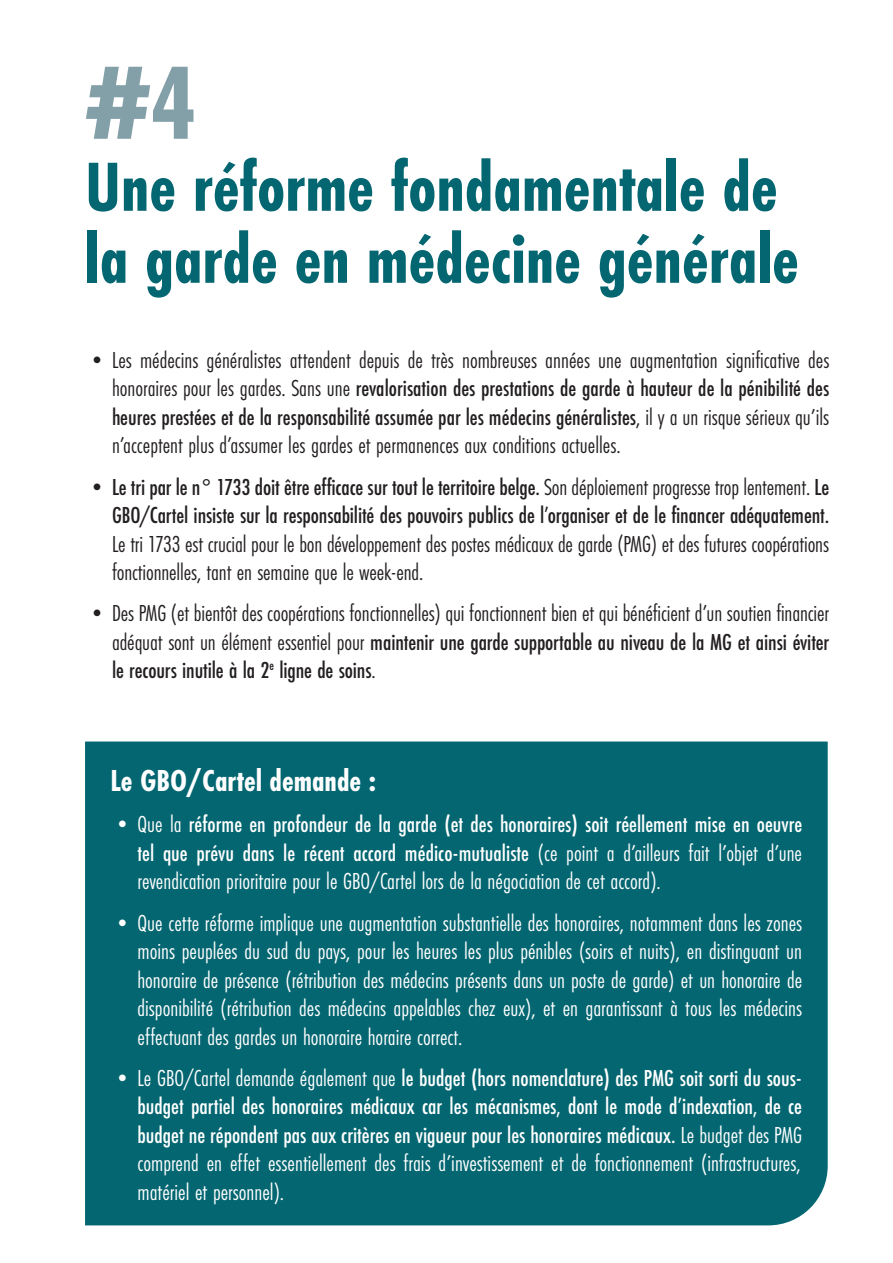
<style>
.page{position:relative;width:893px;height:1263px;background:#fff}
.page>*{position:absolute;margin:0;border:0;box-sizing:border-box;transform-origin:0 0}
.t1{font:700 108px "Futura PT Cond";color:#83a0a9}
.t2{font:700 72px/72px "Futura PT Cond";color:#046671}
.t3{font:700 31.5px "Futura PT Cond";color:#fff}
.t4{font:24px/28.5px "Futura PT Cond";letter-spacing:-.005em;color:#231f20;text-align:justify}
.t5{font:500 24px/28.5px "Futura PT Cond";color:#fff;text-align:justify}
.t6{font:24px/28.5px "Futura PT Cond";color:#fff;text-align:justify}
.s1{font-weight:500}
.s2{font-weight:400}
</style>
<div class="page">
<div style="left:85px;top:741px;width:743px;height:484px;background:#046671"></div>
<p class="t1" style="left:85px;top:40px;width:113px">#4</p>
<p class="t2" style="left:85px;top:151px;width:715px">Une réforme fondamentale de la garde en médecine générale</p>
<p class="t4" style="left:112px;top:346px;width:719px;text-indent:-27px">•Les médecins généralistes attendent depuis de très nombreuses années une augmentation significative des honoraires pour les gardes. Sans une <span class="s1">revalorisation des prestations de garde à hauteur de la pénibilité des heures prestées et de la responsabilité assumée par les médecins généralistes</span>, il y a un risque sérieux qu’ils n’acceptent plus d’assumer les gardes et permanences aux conditions actuelles.</p>
<p class="t4" style="left:112px;top:472px;width:719px;text-indent:-27px"><span class="s1">•Le tri par le n° 1733 doit être efficace sur tout le territoire belge.</span> Son déploiement progresse trop lentement. <span class="s1">Le GBO/Cartel insiste sur la responsabilité des pouvoirs publics de l’organiser et de le financer adéquatement.<br></span>Le tri 1733 est crucial pour le bon développement des postes médicaux de garde (PMG) et des futures coopérations fonctionnelles, tant en semaine que le week-end.</p>
<p class="t4" style="left:112px;top:599px;width:719px;text-indent:-27px">•Des PMG (et bientôt des coopérations fonctionnelles) qui fonctionnent bien et qui bénéficient d’un soutien financier adéquat sont un élément essentiel pour <span class="s1">maintenir une garde supportable au niveau de la MG et ainsi éviter le recours inutile à la 2</span><sup>e</sup> <span class="s1">ligne de soins</span>.</p>
<p class="t3" style="left:111px;top:762px;width:267px">Le GBO/Cartel demande :</p>
<p class="t5" style="left:138px;top:810px;width:666px;text-indent:-27px"><span class="s2">•Que la</span> réforme en profondeur de la garde (et des honoraires) soit réellement mise en oeuvre tel que prévu dans le récent accord médico-mutualiste <span class="s2">(ce point a d’ailleurs fait l’objet d’une revendication prioritaire pour le GBO/Cartel lors de la négociation de cet accord).</span></p>
<p class="t6" style="left:138px;top:908px;width:666px;text-indent:-27px">•Que cette réforme implique une augmentation substantielle des honoraires, notamment dans les zones moins peuplées du sud du pays, pour les heures les plus pénibles (soirs et nuits), en distinguant un honoraire de présence (rétribution des médecins présents dans un poste de garde) et un honoraire de disponibilité (rétribution des médecins appelables chez eux), et en garantissant à tous les médecins effectuant des gardes un honoraire horaire correct.</p>
<p class="t5" style="left:138px;top:1063px;width:666px;text-indent:-27px"><span class="s2">•Le GBO/Cartel demande également que</span> le budget (hors nomenclature) des PMG soit sorti du sous&shy;budget partiel des honoraires médicaux car les mécanismes, dont le mode d’indexation, de ce budget ne répondent pas aux critères en vigueur pour les honoraires médicaux. <span class="s2">Le budget des PMG comprend en effet essentiellement des frais d’investissement et de fonctionnement (infrastructures, matériel et personnel).</span></p>
</div>
